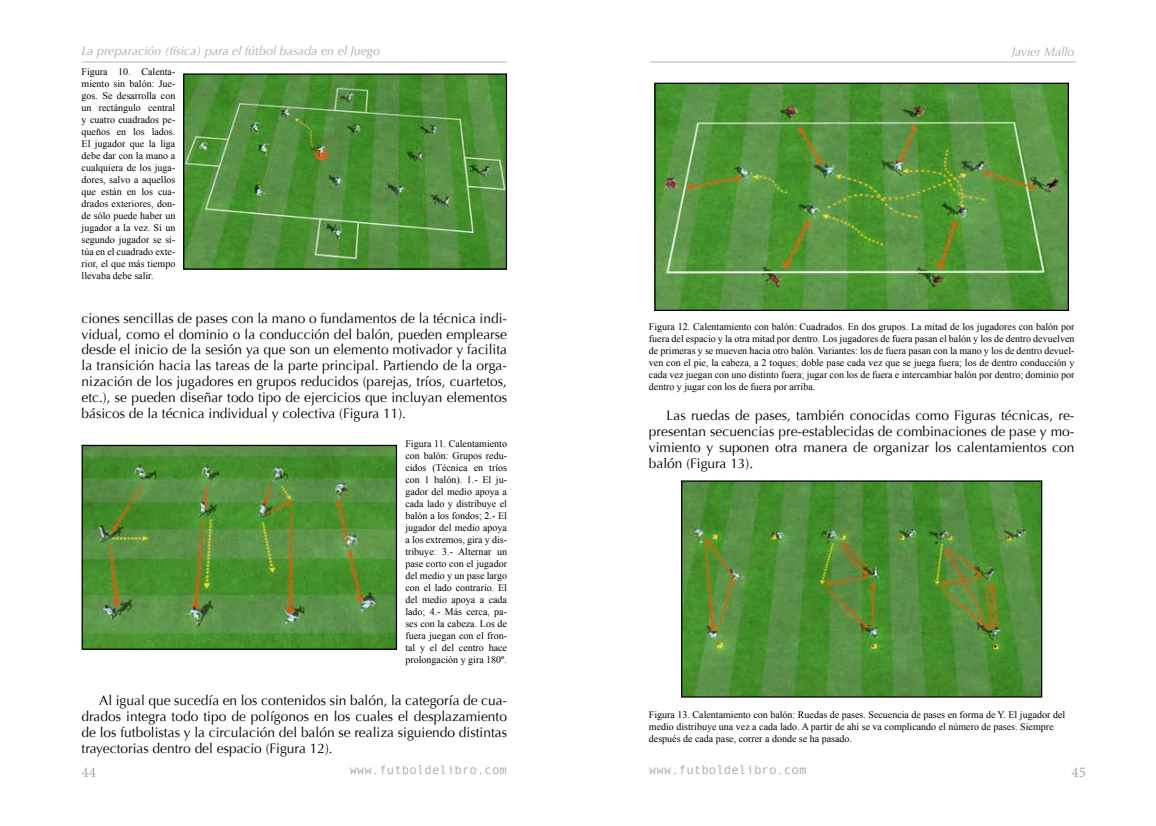
<style>
.page{position:relative;width:1156px;height:826px;background:#fff}
.page>*{position:absolute;margin:0;border:0;box-sizing:border-box;transform-origin:0 0}
.t1{font:15px "Minion Pro";color:#a1abb2}
.t2{font:13.75px/15.8px "Optima";color:#000;text-align:justify}
.t3{font:italic 12.5px "Optima";color:#a1abb2}
.t4{font:12.5px "Andale Mono";color:#a1abb2}
.t5{font:10px/12px "Times New Roman";color:#000;text-align:justify}
</style>
<div class="page">
<hr style="left:81px;top:61px;width:426px;height:2px;background:#c1c7cc">
<hr style="left:649px;top:61px;width:426px;height:2px;background:#c1c7cc">
<img style="left:83px;top:447px;width:312px;height:200px">
<div style="left:81px;top:445px;width:316px;height:204px;border:1px solid #000"></div>
<img style="left:656px;top:85px;width:410px;height:224px">
<div style="left:654px;top:83px;width:414px;height:228px;border:1px solid #000"></div>
<img style="left:185px;top:75px;width:320px;height:193px">
<div style="left:183px;top:73px;width:324px;height:197px;border:1px solid #000"></div>
<img style="left:683px;top:482px;width:357px;height:213px">
<div style="left:681px;top:480px;width:361px;height:217px;border:1px solid #000"></div>
<p class="t3" style="left:81px;top:44px;width:300px">La preparación (física) para el fútbol basada en el Juego</p>
<p class="t3" style="left:1011px;top:45px;width:64px">Javier Mallo</p>
<p class="t5" style="left:81px;top:65px;width:95px">Figura 10. Calenta&shy;miento sin balón: Jue&shy;gos. Se desarrolla con un rectángulo central y cuatro cuadrados pe&shy;queños en los lados.<br>El jugador que la liga debe dar con la mano a cualquiera de los juga&shy;dores, salvo a aquellos que están en los cua&shy;drados exteriores, don&shy;de sólo puede haber un jugador a la vez. Si un segundo jugador se si&shy;túa en el cuadrado exte&shy;rior, el que más tiempo llevaba debe salir.</p>
<p class="t2" style="left:81px;top:310px;width:427px">ciones sencillas de pases con la mano o fundamentos de la técnica indi&shy;vidual, como el dominio o la conducción del balón, pueden emplearse desde el inicio de la sesión ya que son un elemento motivador y facilita la transición hacia las tareas de la parte principal. Partiendo de la orga&shy;nización de los jugadores en grupos reducidos (parejas, tríos, cuartetos, etc.), se pueden diseñar todo tipo de ejercicios que incluyan elementos básicos de la técnica individual y colectiva (Figura 11).</p>
<p class="t5" style="left:405px;top:437px;width:103px">Figura 11. Calentamiento con balón: Grupos redu&shy;cidos (Técnica en tríos con 1 balón). 1.- El ju&shy;gador del medio apoya a cada lado y distribuye el balón a los fondos; 2.- El jugador del medio apoya a los extremos, gira y dis&shy;tribuye: 3.- Alternar un pase corto con el jugador del medio y un pase largo con el lado contrario. El del medio apoya a cada lado; 4.- Más cerca, pa&shy;ses con la cabeza. Los de fuera juegan con el fron&shy;tal y el del centro hace prolongación y gira 180º.</p>
<p class="t2" style="left:82px;top:693px;width:427px;text-indent:18px">Al igual que sucedía en los contenidos sin balón, la categoría de cua&shy;drados integra todo tipo de polígonos en los cuales el desplazamiento de los futbolistas y la circulación del balón se realiza siguiendo distintas trayectorias dentro del espacio (Figura 12).</p>
<p class="t5" style="left:648px;top:320px;width:427px">Figura 12. Calentamiento con balón: Cuadrados. En dos grupos. La mitad de los jugadores con balón por fuera del espacio y la otra mitad por dentro. Los jugadores de fuera pasan el balón y los de dentro devuelven de primeras y se mueven hacia otro balón. Variantes: los de fuera pasan con la mano y los de dentro devuel&shy;ven con el pie, la cabeza, a 2 toques; doble pase cada vez que se juega fuera; los de dentro conducción y cada vez juegan con uno distinto fuera; jugar con los de fuera e intercambiar balón por dentro; dominio por dentro y jugar con los de fuera por arriba.</p>
<p class="t2" style="left:648px;top:408px;width:427px;text-indent:18px">Las ruedas de pases, también conocidas como Figuras técnicas, re&shy;presentan secuencias pre-establecidas de combinaciones de pase y mo&shy;vimiento y suponen otra manera de organizar los calentamientos con balón (Figura 13).</p>
<p class="t5" style="left:648px;top:709px;width:418px;text-align:left">Figura 13. Calentamiento con balón: Ruedas de pases. Secuencia de pases en forma de Y. El jugador del medio distribuye una vez a cada lado. A partir de ahí se va complicando el número de pases. Siempre después de cada pase, correr a donde se ha pasado.</p>
<p class="t4" style="left:349px;top:762px;width:159px">www.futboldelibro.com</p>
<p class="t4" style="left:648px;top:762px;width:159px">www.futboldelibro.com</p>
<p class="t1" style="left:81px;top:761px;width:16px">44</p>
<p class="t1" style="left:1071px;top:761px;width:16px">45</p>
</div>
